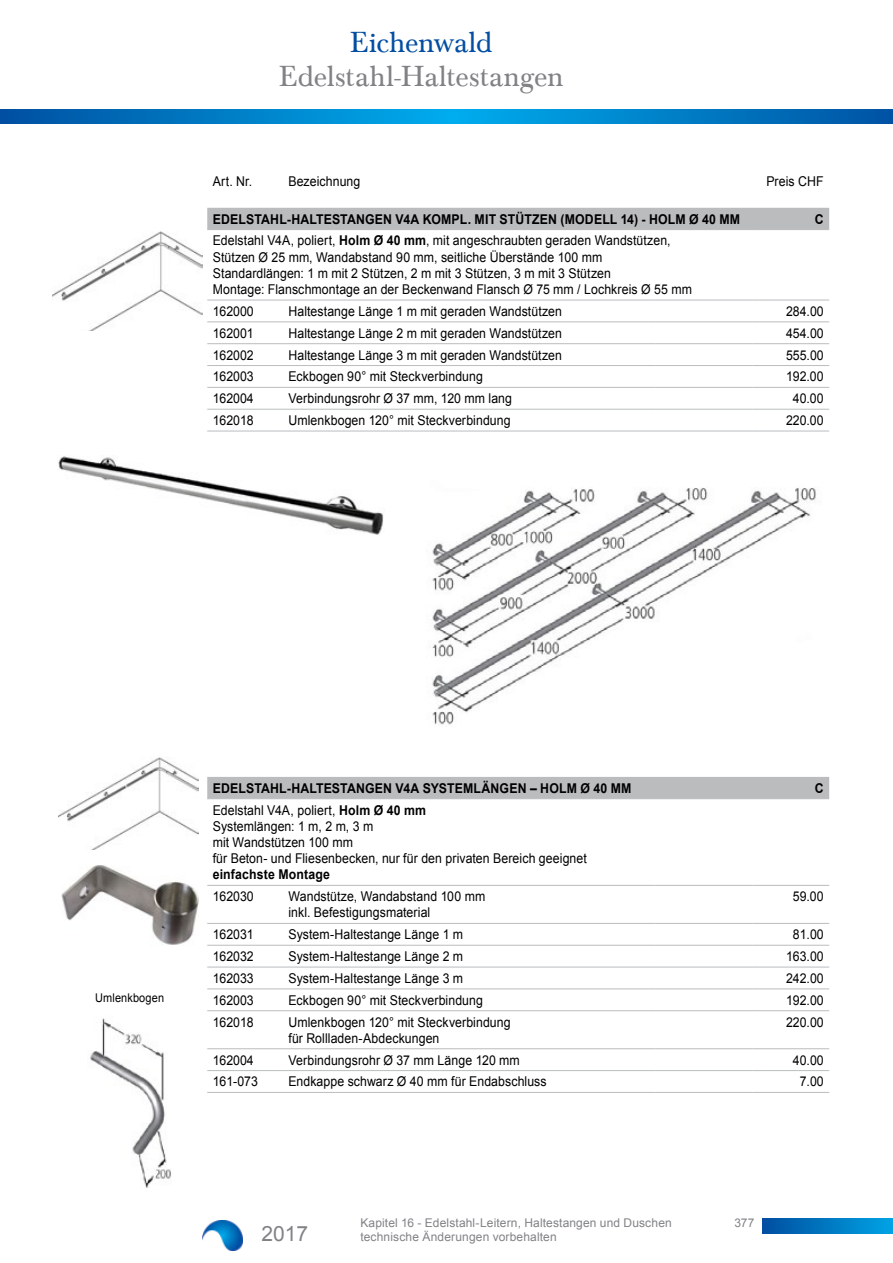
<style>
.page{position:relative;width:893px;height:1263px;background:#fff}
.page>*{position:absolute;margin:0;border:0;box-sizing:border-box;transform-origin:0 0}
.t1{font:30px "Baskerville Com";letter-spacing:-.005em;color:#808285}
.t2{font:30px "Baskerville Com";letter-spacing:-.015em;color:#034ea2}
.t3{font:21px "Arial";color:#808285}
.t4{font:13.5px/16.2px "Arial";letter-spacing:.005em;color:#000;scale:.91 1}
.t5{font:700 13.5px "Arial";letter-spacing:.01em;color:#000;scale:.91 1}
.t6{font:12px/14.4px "Arial";letter-spacing:.01em;color:#808285}
.t7{font:12px "Arial";letter-spacing:.015em;color:#000;scale:.91 1}
.s1{font-weight:700}
</style>
<div class="page">
<img style="left:52px;top:231px;width:150px;height:100px">
<img style="left:58px;top:456px;width:149px;height:44px">
<img style="left:61px;top:865px;width:137px;height:80px">
<img style="left:59px;top:757px;width:139px;height:92px">
<img style="left:90px;top:1018px;width:81px;height:170px">
<svg style="left:207px;top:208px;width:622px;height:590px"></svg>
<hr style="left:283px;top:300px;width:372px;height:1px;background:#babcbe">
<hr style="left:207px;top:321px;width:76px;height:1px;background:#babcbe">
<hr style="left:283px;top:321px;width:372px;height:1px;background:#babcbe">
<hr style="left:655px;top:321px;width:97px;height:1px;background:#babcbe">
<hr style="left:752px;top:321px;width:77px;height:1px;background:#babcbe">
<hr style="left:283px;top:343px;width:372px;height:1px;background:#babcbe">
<hr style="left:283px;top:365px;width:372px;height:1px;background:#babcbe">
<hr style="left:283px;top:387px;width:372px;height:1px;background:#babcbe">
<hr style="left:283px;top:409px;width:372px;height:1px;background:#babcbe">
<hr style="left:283px;top:431px;width:372px;height:1px;background:#babcbe">
<hr style="left:283px;top:885px;width:372px;height:1px;background:#babcbe">
<hr style="left:283px;top:923px;width:372px;height:1px;background:#babcbe">
<hr style="left:207px;top:229px;width:76px;height:1px;background:#babcbe">
<hr style="left:283px;top:229px;width:372px;height:1px;background:#babcbe">
<hr style="left:655px;top:229px;width:97px;height:1px;background:#babcbe">
<hr style="left:752px;top:229px;width:77px;height:1px;background:#babcbe">
<hr style="left:207px;top:343px;width:76px;height:1px;background:#babcbe">
<hr style="left:655px;top:343px;width:97px;height:1px;background:#babcbe">
<hr style="left:752px;top:343px;width:77px;height:1px;background:#babcbe">
<hr style="left:207px;top:365px;width:76px;height:1px;background:#babcbe">
<hr style="left:655px;top:365px;width:97px;height:1px;background:#babcbe">
<hr style="left:752px;top:365px;width:77px;height:1px;background:#babcbe">
<hr style="left:207px;top:387px;width:76px;height:1px;background:#babcbe">
<hr style="left:655px;top:387px;width:97px;height:1px;background:#babcbe">
<hr style="left:752px;top:387px;width:77px;height:1px;background:#babcbe">
<hr style="left:207px;top:409px;width:76px;height:1px;background:#babcbe">
<hr style="left:655px;top:409px;width:97px;height:1px;background:#babcbe">
<hr style="left:752px;top:409px;width:77px;height:1px;background:#babcbe">
<hr style="left:207px;top:798px;width:76px;height:1px;background:#babcbe">
<hr style="left:283px;top:798px;width:372px;height:1px;background:#babcbe">
<hr style="left:655px;top:798px;width:97px;height:1px;background:#babcbe">
<hr style="left:752px;top:798px;width:77px;height:1px;background:#babcbe">
<hr style="left:207px;top:300px;width:76px;height:1px;background:#babcbe">
<hr style="left:655px;top:300px;width:97px;height:1px;background:#babcbe">
<hr style="left:752px;top:300px;width:77px;height:1px;background:#babcbe">
<hr style="left:207px;top:431px;width:76px;height:1px;background:#babcbe">
<hr style="left:655px;top:431px;width:97px;height:1px;background:#babcbe">
<hr style="left:752px;top:431px;width:77px;height:1px;background:#babcbe">
<hr style="left:207px;top:885px;width:76px;height:1px;background:#babcbe">
<hr style="left:655px;top:885px;width:97px;height:1px;background:#babcbe">
<hr style="left:752px;top:885px;width:77px;height:1px;background:#babcbe">
<hr style="left:207px;top:923px;width:76px;height:1px;background:#babcbe">
<hr style="left:655px;top:923px;width:97px;height:1px;background:#babcbe">
<hr style="left:752px;top:923px;width:77px;height:1px;background:#babcbe">
<hr style="left:207px;top:945px;width:76px;height:1px;background:#babcbe">
<hr style="left:283px;top:945px;width:372px;height:1px;background:#babcbe">
<hr style="left:655px;top:945px;width:97px;height:1px;background:#babcbe">
<hr style="left:752px;top:945px;width:77px;height:1px;background:#babcbe">
<hr style="left:207px;top:967px;width:76px;height:1px;background:#babcbe">
<hr style="left:283px;top:967px;width:372px;height:1px;background:#babcbe">
<hr style="left:655px;top:967px;width:97px;height:1px;background:#babcbe">
<hr style="left:752px;top:967px;width:77px;height:1px;background:#babcbe">
<hr style="left:207px;top:988px;width:76px;height:1px;background:#babcbe">
<hr style="left:283px;top:988px;width:372px;height:1px;background:#babcbe">
<hr style="left:655px;top:988px;width:97px;height:1px;background:#babcbe">
<hr style="left:752px;top:988px;width:77px;height:1px;background:#babcbe">
<hr style="left:207px;top:1010px;width:76px;height:1px;background:#babcbe">
<hr style="left:283px;top:1010px;width:372px;height:1px;background:#babcbe">
<hr style="left:655px;top:1010px;width:97px;height:1px;background:#babcbe">
<hr style="left:752px;top:1010px;width:77px;height:1px;background:#babcbe">
<hr style="left:207px;top:1048px;width:76px;height:1px;background:#babcbe">
<hr style="left:283px;top:1048px;width:372px;height:1px;background:#babcbe">
<hr style="left:655px;top:1048px;width:97px;height:1px;background:#babcbe">
<hr style="left:752px;top:1048px;width:77px;height:1px;background:#babcbe">
<hr style="left:207px;top:1070px;width:76px;height:1px;background:#babcbe">
<hr style="left:283px;top:1070px;width:372px;height:1px;background:#babcbe">
<hr style="left:655px;top:1070px;width:97px;height:1px;background:#babcbe">
<hr style="left:752px;top:1070px;width:77px;height:1px;background:#babcbe">
<hr style="left:207px;top:1092px;width:76px;height:1px;background:#babcbe">
<hr style="left:283px;top:1092px;width:372px;height:1px;background:#babcbe">
<hr style="left:655px;top:1092px;width:97px;height:1px;background:#babcbe">
<hr style="left:752px;top:1092px;width:77px;height:1px;background:#babcbe">
<svg style="left:762px;top:1218px;width:131px;height:15px"></svg>
<svg style="left:0;top:110px;width:893px;height:13px"></svg>
<img style="left:202px;top:1220px;width:40px;height:30px">
<h1 class="t2" style="left:350px;top:25px;width:144px">Eichenwald</h1>
<h1 class="t1" style="left:279px;top:59px;width:286px">Edelstahl-Haltestangen</h1>
<p class="t4" style="left:213px;top:173px;width:45px">Art. Nr.</p>
<p class="t4" style="left:288px;top:173px;width:81px">Bezeichnung</p>
<p class="t4" style="left:766px;top:173px;width:65px">Preis CHF</p>
<p class="t5" style="left:213px;top:210px;width:581px">EDELSTAHL-HALTESTANGEN V4A KOMPL. MIT STÜTZEN (MODELL 14) - HOLM Ø 40 MM</p>
<p class="t5" style="left:815px;top:210px;width:11px">C</p>
<p class="t4" style="left:213px;top:233px;width:528px">Edelstahl V4A, poliert, <span class="s1">Holm Ø 40 mm</span>, mit angeschraubten geraden Wandstützen, Stützen Ø 25 mm, Wandabstand 90 mm, seitliche Überstände 100 mm Standardlängen: 1 m mit 2 Stützen, 2 m mit 3 Stützen, 3 m mit 3 Stützen<br>Montage: Flanschmontage an der Beckenwand Flansch Ø 75 mm / Lochkreis Ø 55 mm</p>
<p class="t4" style="left:213px;top:303px;width:47px">162000</p>
<p class="t4" style="left:288px;top:303px;width:302px">Haltestange Länge 1 m mit geraden Wandstützen</p>
<p class="t4" style="left:786px;top:303px;width:43px">284.00</p>
<p class="t4" style="left:213px;top:325px;width:47px">162001</p>
<p class="t4" style="left:288px;top:325px;width:302px">Haltestange Länge 2 m mit geraden Wandstützen</p>
<p class="t4" style="left:786px;top:325px;width:43px">454.00</p>
<p class="t4" style="left:213px;top:347px;width:47px">162002</p>
<p class="t4" style="left:288px;top:347px;width:302px">Haltestange Länge 3 m mit geraden Wandstützen</p>
<p class="t4" style="left:786px;top:347px;width:43px">555.00</p>
<p class="t4" style="left:213px;top:369px;width:47px">162003</p>
<p class="t4" style="left:288px;top:369px;width:215px">Eckbogen 90° mit Steckverbindung</p>
<p class="t4" style="left:786px;top:369px;width:43px">192.00</p>
<p class="t4" style="left:213px;top:390px;width:47px">162004</p>
<p class="t4" style="left:288px;top:390px;width:247px">Verbindungsrohr Ø 37 mm, 120 mm lang</p>
<p class="t4" style="left:793px;top:390px;width:35px">40.00</p>
<p class="t4" style="left:213px;top:412px;width:47px">162018</p>
<p class="t4" style="left:288px;top:412px;width:246px">Umlenkbogen 120° mit Steckverbindung</p>
<p class="t4" style="left:786px;top:412px;width:43px">220.00</p>
<p class="t7" style="left:95px;top:990px;width:77px">Umlenkbogen</p>
<p class="t5" style="left:213px;top:779px;width:462px">EDELSTAHL-HALTESTANGEN V4A SYSTEMLÄNGEN – HOLM Ø 40 MM</p>
<p class="t5" style="left:815px;top:779px;width:11px">C</p>
<p class="t4" style="left:213px;top:802px;width:413px">Edelstahl V4A, poliert, <span class="s1">Holm Ø 40 mm<br></span>Systemlängen: 1 m, 2 m, 3 m<br>mit Wandstützen 100 mm<br>für Beton- und Fliesenbecken, nur für den privaten Bereich geeignet</p>
<p class="t5" style="left:213px;top:866px;width:131px">einfachste Montage</p>
<p class="t4" style="left:213px;top:888px;width:47px">162030</p>
<p class="t4" style="left:288px;top:888px;width:218px">Wandstütze, Wandabstand 100 mm inkl. Befestigungsmaterial</p>
<p class="t4" style="left:793px;top:888px;width:35px">59.00</p>
<p class="t4" style="left:213px;top:926px;width:47px">162031</p>
<p class="t4" style="left:288px;top:926px;width:194px">System-Haltestange Länge 1 m</p>
<p class="t4" style="left:793px;top:926px;width:35px">81.00</p>
<p class="t4" style="left:213px;top:948px;width:47px">162032</p>
<p class="t4" style="left:288px;top:948px;width:194px">System-Haltestange Länge 2 m</p>
<p class="t4" style="left:786px;top:948px;width:43px">163.00</p>
<p class="t4" style="left:213px;top:970px;width:47px">162033</p>
<p class="t4" style="left:288px;top:970px;width:194px">System-Haltestange Länge 3 m</p>
<p class="t4" style="left:786px;top:970px;width:43px">242.00</p>
<p class="t4" style="left:213px;top:992px;width:47px">162003</p>
<p class="t4" style="left:288px;top:992px;width:215px">Eckbogen 90° mit Steckverbindung</p>
<p class="t4" style="left:786px;top:992px;width:43px">192.00</p>
<p class="t4" style="left:213px;top:1014px;width:47px">162018</p>
<p class="t4" style="left:288px;top:1014px;width:246px">Umlenkbogen 120° mit Steckverbindung für Rollladen-Abdeckungen</p>
<p class="t4" style="left:786px;top:1014px;width:43px">220.00</p>
<p class="t4" style="left:213px;top:1052px;width:47px">162004</p>
<p class="t4" style="left:288px;top:1052px;width:256px">Verbindungsrohr Ø 37 mm Länge 120 mm</p>
<p class="t4" style="left:793px;top:1052px;width:35px">40.00</p>
<p class="t4" style="left:213px;top:1074px;width:51px">161-073</p>
<p class="t4" style="left:288px;top:1074px;width:285px">Endkappe schwarz Ø 40 mm für Endabschluss</p>
<p class="t4" style="left:800px;top:1074px;width:28px">7.00</p>
<h2 class="t3" style="left:261px;top:1220px;width:48px">2017</h2>
<p class="t6" style="left:360px;top:1216px;width:313px">Kapitel 16 - Edelstahl-Leitern, Haltestangen und Duschen technische Änderungen vorbehalten</p>
<p class="t6" style="left:734px;top:1216px;width:22px">377</p>
</div>
